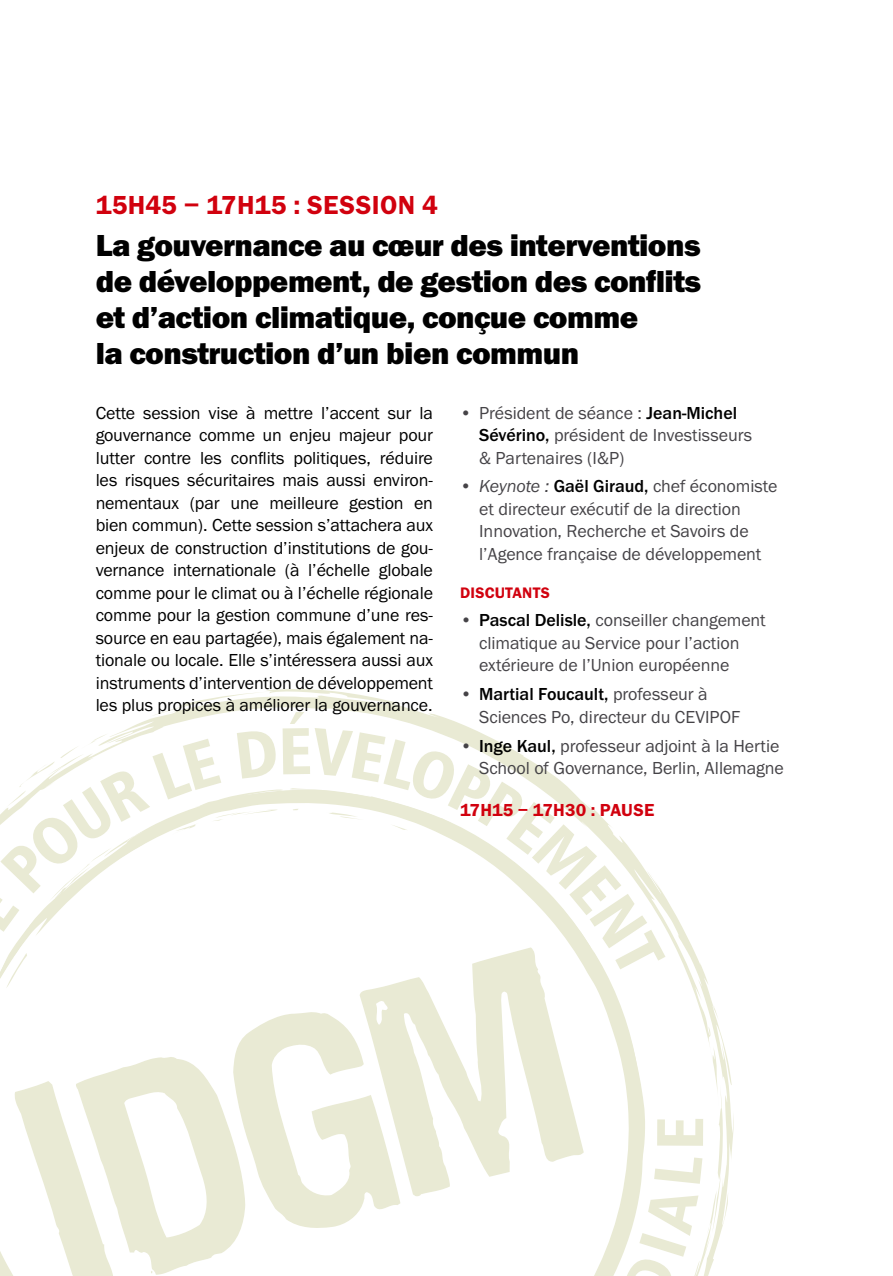
<style>
.page{position:relative;width:893px;height:1276px;background:#fff}
.page>*{position:absolute;margin:0;border:0;box-sizing:border-box;transform-origin:0 0}
.t1{font:31.5px/36px "Franklin Gothic FS Hvy";letter-spacing:-.02em;color:#000}
.t2{font:600 27px "Franklin Gothic FS";letter-spacing:.005em;color:#d1010e}
.t3{font:18px/22.5px "Franklin Gothic FS";letter-spacing:-.01em;color:#000;text-align:justify}
.t4{font:18px/22.5px "Franklin Gothic FS";letter-spacing:-.005em;color:#454347}
.t5{font:600 18px "Franklin Gothic FS";letter-spacing:.005em;color:#d1010e}
.t6{font:600 15.75px "Franklin Gothic FS";letter-spacing:.015em;color:#d1010e}
.s1{font-weight:500;color:#000}
.s2{font-style:italic}
</style>
<div class="page">
<svg style="left:0;top:689px;width:734px;height:587px"></svg>
<svg style="left:0;top:1010px;width:407px;height:266px"></svg>
<svg style="left:360px;top:947px;width:224px;height:249px"></svg>
<h2 class="t2" style="left:96px;top:190px;width:344px">15H45 − 17H15 : SESSION 4</h2>
<h1 class="t1" style="left:96px;top:228px;width:607px">La gouvernance au cœur des interventions de développement, de gestion des conflits et d’action climatique, conçue comme<br>la construction d’un bien commun</h1>
<p class="t3" style="left:96px;top:401px;width:339px">Cette session vise à mettre l’accent sur la gouvernance comme un enjeu majeur pour lutter contre les conflits politiques, réduire les risques sécuritaires mais aussi environ&shy;nementaux (par une meilleure gestion en bien commun). Cette session s’attachera aux enjeux de construction d’institutions de gou&shy;vernance internationale (à l’échelle globale comme pour le climat ou à l’échelle régionale comme pour la gestion commune d’une res&shy;source en eau partagée), mais également na&shy;tionale ou locale. Elle s’intéressera aussi aux instruments d’intervention de développement les plus propices à améliorer la gouvernance.</p>
<p class="t4" style="left:479px;top:401px;width:275px;text-indent:-19px">• Président de séance : <span class="s1">Jean-Michel<br>Sévérino,</span> président de Investisseurs &amp; Partenaires (I&amp;P)</p>
<p class="t4" style="left:479px;top:475px;width:300px;text-indent:-19px">• <span class="s2">Keynote :</span> <span class="s1">Gaël Giraud,</span> chef économiste et directeur exécutif de la direction Innovation, Recherche et Savoirs de l’Agence française de développement</p>
<p class="t6" style="left:460px;top:583px;width:91px">DISCUTANTS</p>
<p class="t4" style="left:479px;top:609px;width:288px;text-indent:-19px">• <span class="s1">Pascal Delisle,</span> conseiller changement climatique au Service pour l’action extérieure de l’Union européenne</p>
<p class="t4" style="left:479px;top:683px;width:263px;text-indent:-19px">• <span class="s1">Martial Foucault,</span> professeur à<br>Sciences Po, directeur du CEVIPOF</p>
<p class="t4" style="left:460px;top:734px;width:325px;text-align:right">• <span class="s1">Inge Kaul,</span> professeur adjoint à la Hertie<br>School of Governance, Berlin, Allemagne</p>
<p class="t5" style="left:460px;top:800px;width:196px">17H15 − 17H30 : PAUSE</p>
</div>
